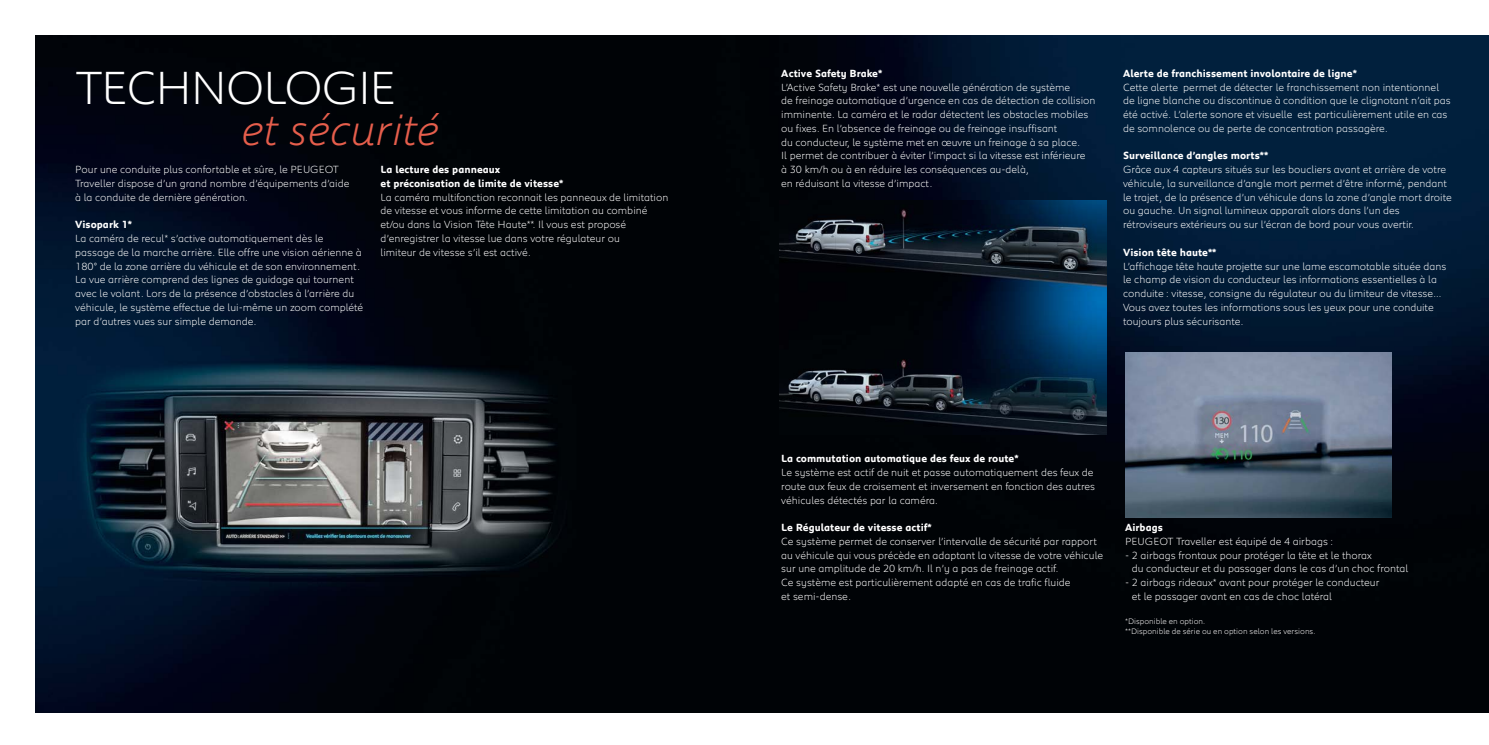
<style>
.page{position:relative;width:1489px;height:745px;background:#fff}
.page>*{position:absolute;margin:0;border:0;box-sizing:border-box;transform-origin:0 0}
.t1{font:300 47.5px "Peugeot";letter-spacing:-.035em;color:#fff}
.t2{font:italic 300 45px "Peugeot";color:#e65e4c}
.t3{font:300 10.62px/13.8px "Peugeot";color:#fff}
.t4{font:700 10.62px/13.8px "Peugeot";color:#fff}
.t5{font:300 8.12px/10px "Peugeot";color:#fff}
</style>
<div class="page">
<img style="left:35px;top:35px;width:1453px;height:676px">
<img style="left:779px;top:200px;width:327px;height:234px">
<img style="left:1124px;top:352px;width:266px;height:165px">
<h1 class="t1" style="left:75px;top:71px;width:322px">TECHNOLOGIE</h1>
<h2 class="t2" style="left:242px;top:113px;width:199px">et sécurité</h2>
<p class="t3" style="left:75px;top:163px;width:276px">Pour une conduite plus confortable et sûre, le PEUGEOT<br>Traveller dispose d’un grand nombre d’équipements d’aide à la conduite de dernière génération.</p>
<p class="t4" style="left:75px;top:218px;width:58px">Visopark 1*</p>
<p class="t3" style="left:75px;top:232px;width:289px">La caméra de recul* s’active automatiquement dès le passage de la marche arrière. Elle offre une vision aérienne à 180° de la zone arrière du véhicule et de son environnement.<br>La vue arrière comprend des lignes de guidage qui tournent avec le volant. Lors de la présence d’obstacles à l’arrière du véhicule, le système effectue de lui-même un zoom complété par d’autres vues sur simple demande.</p>
<p class="t4" style="left:380px;top:163px;width:184px">La lecture des panneaux<br>et préconisation de limite de vitesse*</p>
<p class="t3" style="left:380px;top:191px;width:289px">La caméra multifonction reconnait les panneaux de limitation de vitesse et vous informe de cette limitation au combiné et/ou dans la Vision Tête Haute**. Il vous est proposé d’enregistrer la vitesse lue dans votre régulateur ou<br>limiteur de vitesse s’il est activé.</p>
<p class="t4" style="left:781px;top:67px;width:102px">Active Safety Brake*</p>
<p class="t3" style="left:781px;top:81px;width:316px">L’Active Safety Brake* est une nouvelle génération de système<br>de freinage automatique d’urgence en cas de détection de collision imminente. La caméra et le radar détectent les obstacles mobiles ou fixes. En l’absence de freinage ou de freinage insuffisant<br>du conducteur, le système met en œuvre un freinage à sa place.<br>Il permet de contribuer à éviter l’impact si la vitesse est inférieure<br>à 30 km/h ou à en réduire les conséquences au-delà,<br>en réduisant la vitesse d’impact.</p>
<p class="t4" style="left:1122px;top:67px;width:235px">Alerte de franchissement involontaire de ligne*</p>
<p class="t3" style="left:1122px;top:81px;width:329px">Cette alerte permet de détecter le franchissement non intentionnel de ligne blanche ou discontinue à condition que le clignotant n’ait pas été activé. L’alerte sonore et visuelle est particulièrement utile en cas de somnolence ou de perte de concentration passagère.</p>
<p class="t4" style="left:1122px;top:150px;width:147px">Surveillance d’angles morts**</p>
<p class="t3" style="left:1122px;top:163px;width:330px">Grâce aux 4 capteurs situés sur les boucliers avant et arrière de votre véhicule, la surveillance d’angle mort permet d’être informé, pendant le trajet, de la présence d’un véhicule dans la zone d’angle mort droite ou gauche. Un signal lumineux apparaît alors dans l’un des rétroviseurs extérieurs ou sur l’écran de bord pour vous avertir.</p>
<p class="t4" style="left:1122px;top:246px;width:95px">Vision tête haute**</p>
<p class="t3" style="left:1122px;top:260px;width:325px">L’affichage tête haute projette sur une lame escamotable située dans le champ de vision du conducteur les informations essentielles à la conduite : vitesse, consigne du régulateur ou du limiteur de vitesse...<br>Vous avez toutes les informations sous les yeux pour une conduite toujours plus sécurisante.</p>
<p class="t4" style="left:781px;top:452px;width:239px">La commutation automatique des feux de route*</p>
<p class="t3" style="left:781px;top:466px;width:315px">Le système est actif de nuit et passe automatiquement des feux de route aux feux de croisement et inversement en fonction des autres véhicules détectés par la caméra.</p>
<p class="t4" style="left:781px;top:521px;width:152px">Le Régulateur de vitesse actif*</p>
<p class="t3" style="left:781px;top:535px;width:323px">Ce système permet de conserver l’intervalle de sécurité par rapport au véhicule qui vous précède en adaptant la vitesse de votre véhicule sur une amplitude de 20 km/h. Il n’y a pas de freinage actif.<br>Ce système est particulièrement adapté en cas de trafic fluide<br>et semi-dense.</p>
<p class="t4" style="left:1125px;top:521px;width:39px">Airbags</p>
<p class="t3" style="left:1125px;top:535px;width:209px">PEUGEOT Traveller est équipé de 4 airbags :</p>
<p class="t3" style="left:1131px;top:548px;width:278px;text-indent:-7px">- 2 airbags frontaux pour protéger la tête et le thorax<br>du conducteur et du passager dans le cas d’un choc frontal</p>
<p class="t3" style="left:1131px;top:576px;width:249px;text-indent:-7px">- 2 airbags rideaux* avant pour protéger le conducteur et le passager avant en cas de choc latéral</p>
<p class="t5" style="left:1125px;top:616px;width:192px">*Disponible en option.<br>**Disponible de série ou en option selon les versions.</p>
</div>
